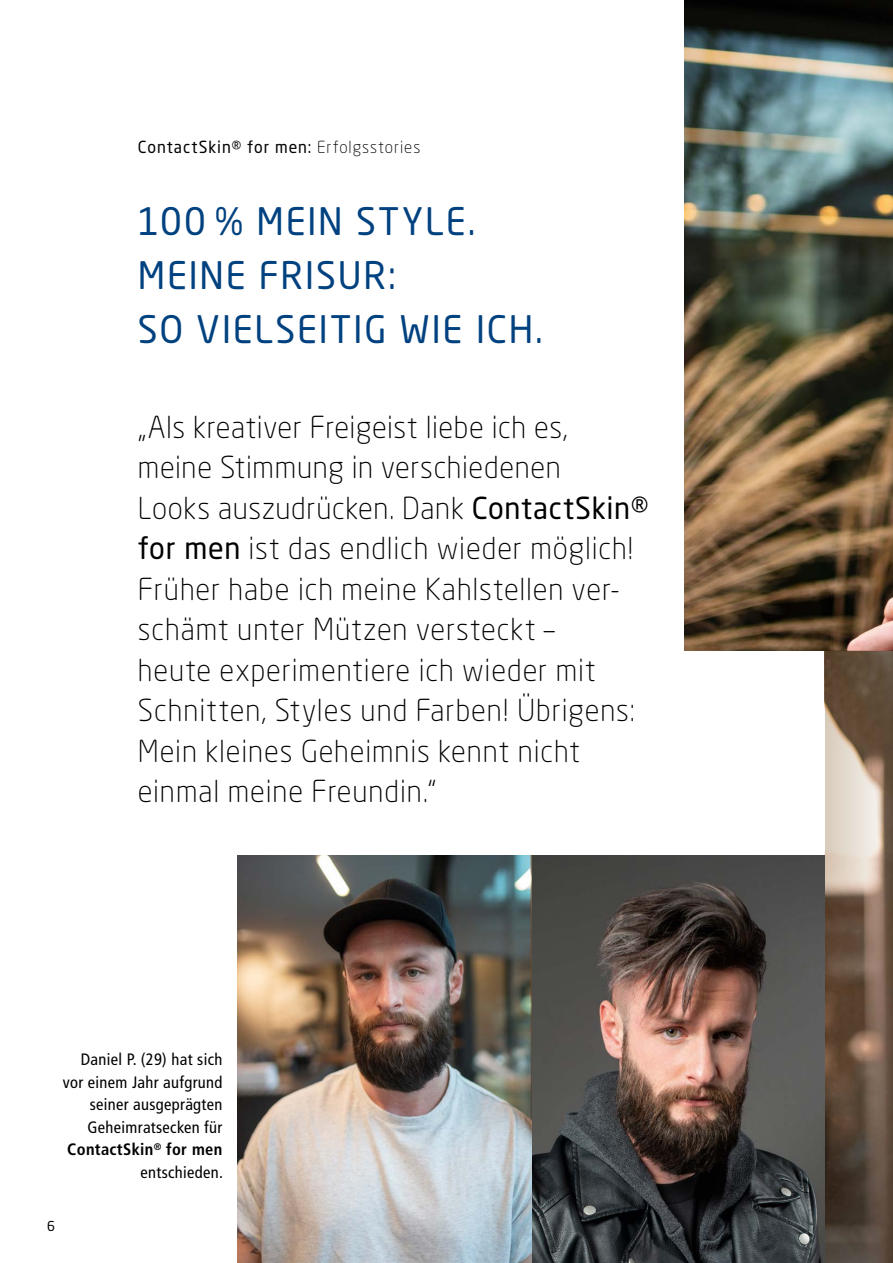
<style>
.page{position:relative;width:893px;height:1263px;background:#fff}
.page>*{position:absolute;margin:0;border:0;box-sizing:border-box;transform-origin:0 0}
.t1{font:37.5px/54px "Neo Sans Pro";letter-spacing:.05em;color:#00417f;scale:.96 1}
.t2{font:300 30px/40.5px "Neo Sans Pro";letter-spacing:.03em;color:#000;scale:.96 1}
.t3{font:condensed 16.5px/22.5px "Frutiger";letter-spacing:.02em;color:#000;text-align:right}
.t4{font:16.5px "Neo Sans Pro";letter-spacing:.06em;color:#000;scale:.96 1}
.t5{font:13.5px "Neo Sans";color:#000}
.s1{font-weight:300}
.s2{font-weight:400}
.s3{font-weight:700}
</style>
<div class="page">
<img style="left:684px;top:0;width:209px;height:651px">
<svg style="left:825px;top:651px;width:68px;height:612px;background:#7c6959"></svg>
<img style="left:237px;top:855px;width:588px;height:408px">
<p class="t4" style="left:138px;top:137px;width:296px">ContactSkin® for men: <span class="s1">Erfolgsstories</span></p>
<p class="t1" style="left:138px;top:194px;width:424px">100 % MEIN STYLE.<br>MEINE FRISUR:<br>SO VIELSEITIG WIE ICH.</p>
<p class="t2" style="left:138px;top:406px;width:533px">„Als kreativer Freigeist liebe ich es, meine Stimmung in verschiedenen<br>Looks auszudrücken. Dank <span class="s2">ContactSkin® for men</span> ist das endlich wieder möglich!<br>Früher habe ich meine Kahlstellen ver&shy;schämt unter Mützen versteckt –<br>heute experimentiere ich wieder mit Schnitten, Styles und Farben! Übrigens:<br>Mein kleines Geheimnis kennt nicht einmal meine Freundin.“</p>
<p class="t3" style="left:63px;top:1048px;width:162px">Daniel P. (29) hat sich vor einem Jahr aufgrund seiner ausgeprägten<br>Geheimratsecken für<br><span class="s3">ContactSkin</span><sup>®</sup> <span class="s3">for men </span>entschieden.</p>
<p class="t5" style="left:47px;top:1218px;width:9px">6</p>
</div>
